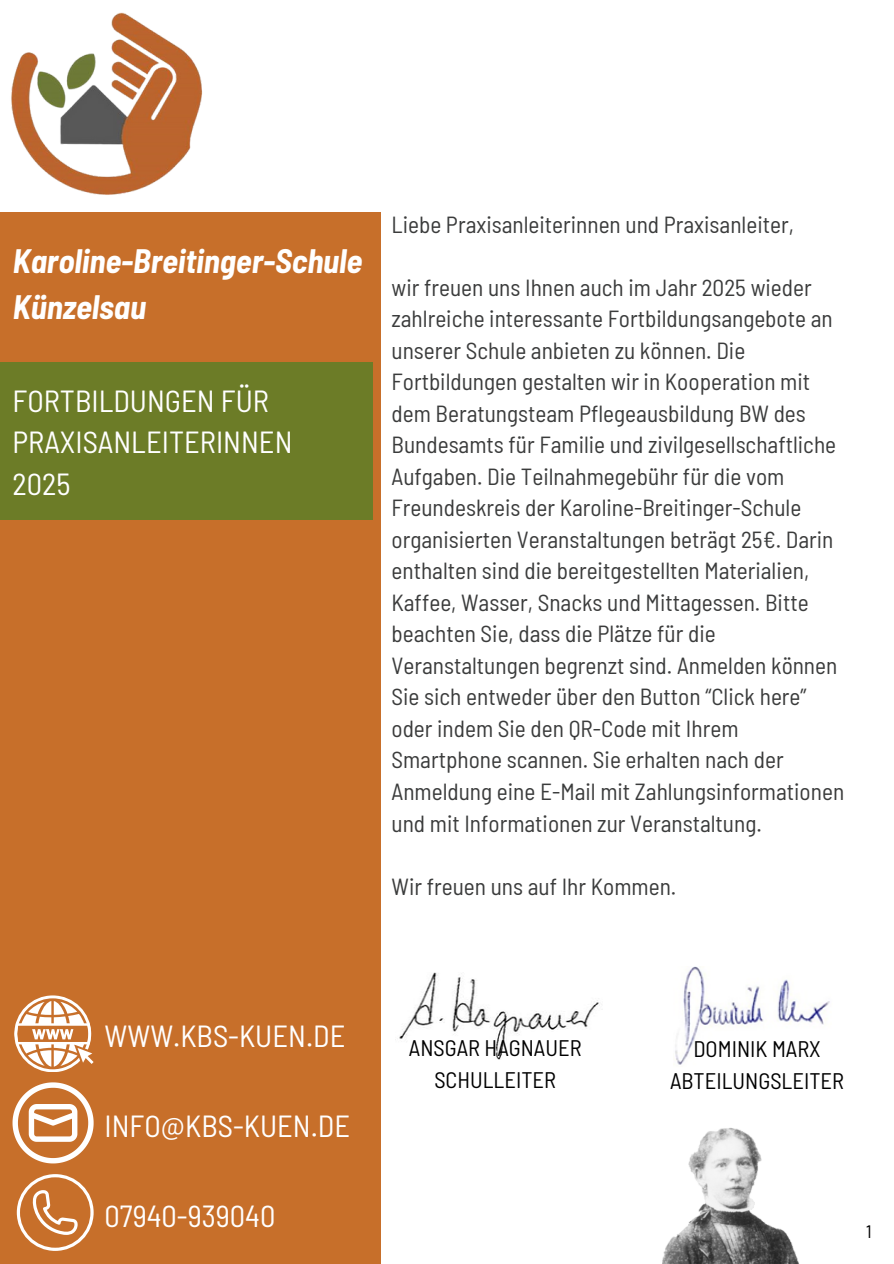
<style>
.page{position:relative;width:894px;height:1264px;background:#fff}
.page>*{position:absolute;margin:0;border:0;box-sizing:border-box;transform-origin:0 0}
.t1{font:italic 700 semi-condensed 33.15px/46.2px "Barlow";color:#fff}
.t2{font:semi-condensed 30.45px/41.8px "Barlow";color:#fff}
.t3{font:semi-condensed 23.25px/31.5px "Barlow";color:#3b3c3c}
.t4{font:semi-condensed 22.5px/31.5px "Barlow";color:#000;text-align:center}
.t5{font:semi-condensed 18px "Barlow";color:#000}
</style>
<div class="page">
<div style="left:0;top:212px;width:380px;height:1051px;background:#c76f2a"></div>
<div style="left:0;top:362px;width:372px;height:158px;background:#6c7c27"></div>
<img style="left:662px;top:1128px;width:137px;height:135px">
<img style="left:11px;top:12px;width:192px;height:183px">
<svg style="left:14px;top:995px;width:79px;height:76px"></svg>
<svg style="left:13px;top:1082px;width:81px;height:81px"></svg>
<svg style="left:17px;top:1174px;width:76px;height:76px"></svg>
<img style="left:675px;top:966px;width:155px;height:99px">
<img style="left:399px;top:972px;width:201px;height:87px">
<p class="t1" style="left:13px;top:237px;width:351px">Karoline-Breitinger-Schule<br>Künzelsau</p>
<h1 class="t2" style="left:13px;top:378px;width:281px">FORTBILDUNGEN FÜR<br>PRAXISANLEITERINNEN<br>2025</h1>
<p class="t3" style="left:391px;top:208px;width:404px">Liebe Praxisanleiterinnen und Praxisanleiter,</p>
<h1 class="t3" style="left:391px;top:271px;width:454px">wir freuen uns Ihnen auch im Jahr 2025 wieder zahlreiche interessante Fortbildungsangebote an unserer Schule anbieten zu können. Die Fortbildungen gestalten wir in Kooperation mit dem Beratungsteam Pflegeausbildung BW des Bundesamts für Familie und zivilgesellschaftliche Aufgaben. Die Teilnahmegebühr für die vom Freundeskreis der Karoline-Breitinger-Schule organisierten Veranstaltungen beträgt 25€. Darin enthalten sind die bereitgestellten Materialien, Kaffee, Wasser, Snacks und Mittagessen. Bitte beachten Sie, dass die Plätze für die Veranstaltungen begrenzt sind. Anmelden können Sie sich entweder über den Button “Click here” oder indem Sie den QR-Code mit Ihrem Smartphone scannen. Sie erhalten nach der Anmeldung eine E-Mail mit Zahlungsinformationen und mit Informationen zur Veranstaltung.</h1>
<h1 class="t3" style="left:391px;top:869px;width:286px">Wir freuen uns auf Ihr Kommen.</h1>
<p class="t2" style="left:105px;top:1013px;width:242px">WWW.KBS-KUEN.DE</p>
<h2 class="t2" style="left:105px;top:1103px;width:247px">INFO@KBS-KUEN.DE</h2>
<p class="t2" style="left:105px;top:1193px;width:172px">07940-939040</p>
<h3 class="t4" style="left:409px;top:1031px;width:174px">ANSGAR HAGNAUER<br>SCHULLEITER</h3>
<p class="t4" style="left:669px;top:1032px;width:176px">DOMINIK MARX<br>ABTEILUNGSLEITER</p>
<p class="t5" style="left:865px;top:1220px;width:7px">1</p>
</div>
